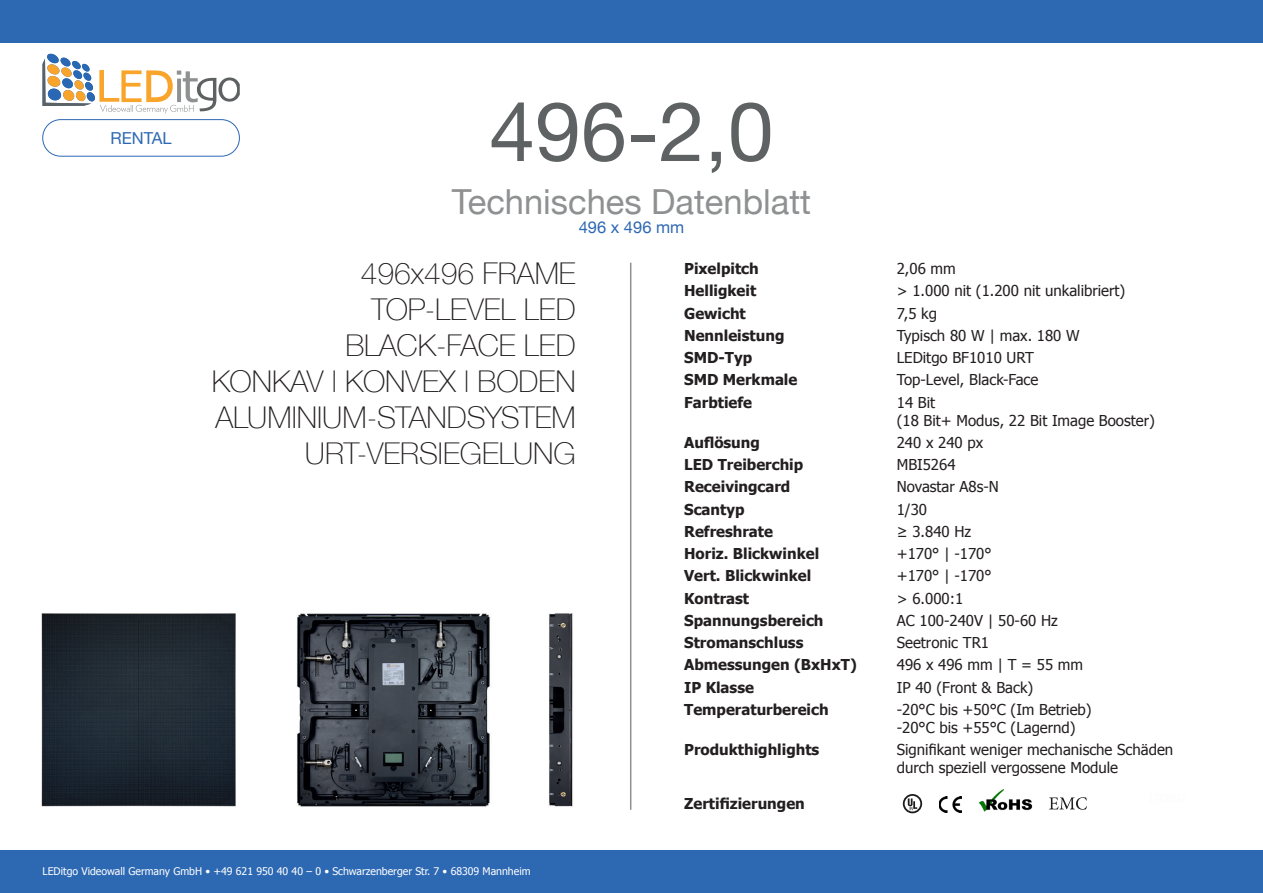
<style>
.page{position:relative;width:1263px;height:893px;background:#fff}
.page>*{position:absolute;margin:0;border:0;box-sizing:border-box;transform-origin:0 0}
.t1{font:82.5px "Helvetica Neue";color:#5e6262}
.t2{font:34.5px "Helvetica Neue";color:#8e9091}
.t3{font:100 30px "Helvetica Neue";color:#231f20}
.t4{font:16.5px "Helvetica Neue";color:#2d68b3}
.t5{font:15px/18px "Tahoma";color:#231f20}
.t6{font:700 15px "Tahoma";color:#231f20}
.t7{font:10.5px "Tahoma";color:#fff}
</style>
<div class="page">
<hr style="left:630px;top:263px;width:1px;height:547px;background:#8e9091">
<div style="left:0;top:0;width:1263px;height:43px;background:#2d68b3"></div>
<div style="left:0;top:850px;width:1263px;height:43px;background:#2d68b3"></div>
<div style="left:42px;top:119px;width:198px;height:38px;border:1px solid #2d68b3;border-radius:18px"></div>
<img style="left:198px;top:77px;width:42px;height:34px">
<img style="left:100px;top:106px;width:94px;height:6px">
<svg style="left:43px;top:53px;width:155px;height:53px"></svg>
<img style="left:297px;top:613px;width:193px;height:194px">
<img style="left:41px;top:613px;width:195px;height:194px">
<img style="left:549px;top:613px;width:24px;height:194px">
<svg style="left:903px;top:794px;width:19px;height:19px"></svg>
<img style="left:939px;top:796px;width:22px;height:16px">
<img style="left:978px;top:789px;width:55px;height:23px">
<svg style="left:1049px;top:797px;width:38px;height:13px"></svg>
<p class="t4" style="left:111px;top:126px;width:63px">RENTAL</p>
<p class="t1" style="left:489px;top:72px;width:286px">496-2,0</p>
<p class="t2" style="left:452px;top:176px;width:361px">Technisches Datenblatt</p>
<p class="t4" style="left:579px;top:216px;width:107px">496 x 496 mm</p>
<p class="t3" style="left:361px;top:251px;width:216px">496x496 FRAME</p>
<p class="t3" style="left:371px;top:287px;width:206px">TOP-LEVEL LED</p>
<p class="t3" style="left:345px;top:323px;width:232px">BLACK-FACE LED</p>
<p class="t3" style="left:212px;top:359px;width:365px">KONKAV l KONVEX l BODEN</p>
<p class="t3" style="left:215px;top:395px;width:362px">ALUMINIUM-STANDSYSTEM</p>
<p class="t3" style="left:305px;top:431px;width:272px">URT-VERSIEGELUNG</p>
<p class="t6" style="left:684px;top:258px;width:76px">Pixelpitch</p>
<p class="t5" style="left:897px;top:259px;width:61px">2,06 mm</p>
<p class="t6" style="left:684px;top:280px;width:74px">Helligkeit</p>
<p class="t5" style="left:897px;top:281px;width:230px">&gt; 1.000 nit (1.200 nit unkalibriert)</p>
<p class="t6" style="left:684px;top:303px;width:63px">Gewicht</p>
<p class="t5" style="left:897px;top:303px;width:42px">7,5 kg</p>
<p class="t6" style="left:684px;top:325px;width:102px">Nennleistung</p>
<p class="t5" style="left:897px;top:326px;width:184px">Typisch 80 W | max. 180 W</p>
<p class="t6" style="left:684px;top:347px;width:69px">SMD-Typ</p>
<p class="t5" style="left:897px;top:348px;width:139px">LEDitgo BF1010 URT</p>
<p class="t6" style="left:684px;top:369px;width:115px">SMD Merkmale</p>
<p class="t5" style="left:897px;top:370px;width:143px">Top-Level, Black-Face</p>
<p class="t6" style="left:684px;top:392px;width:70px">Farbtiefe</p>
<p class="t5" style="left:897px;top:392px;width:260px">14 Bit<br>(18 Bit+ Modus, 22 Bit Image Booster)</p>
<p class="t6" style="left:684px;top:432px;width:77px">Auflösung</p>
<p class="t5" style="left:897px;top:433px;width:88px">240 x 240 px</p>
<p class="t6" style="left:684px;top:454px;width:121px">LED Treiberchip</p>
<p class="t5" style="left:897px;top:455px;width:60px">MBI5264</p>
<p class="t6" style="left:684px;top:476px;width:108px">Receivingcard</p>
<p class="t5" style="left:897px;top:477px;width:104px">Novastar A8s-N</p>
<p class="t6" style="left:684px;top:499px;width:62px">Scantyp</p>
<p class="t5" style="left:897px;top:500px;width:32px">1/30</p>
<p class="t6" style="left:684px;top:521px;width:90px">Refreshrate</p>
<p class="t5" style="left:897px;top:522px;width:76px">≥ 3.840 Hz</p>
<p class="t6" style="left:684px;top:543px;width:137px">Horiz. Blickwinkel</p>
<p class="t5" style="left:897px;top:544px;width:96px">+170° | -170°</p>
<p class="t6" style="left:684px;top:565px;width:129px">Vert. Blickwinkel</p>
<p class="t5" style="left:897px;top:566px;width:96px">+170° | -170°</p>
<p class="t6" style="left:684px;top:588px;width:66px">Kontrast</p>
<p class="t5" style="left:897px;top:589px;width:68px">&gt; 6.000:1</p>
<p class="t6" style="left:684px;top:610px;width:141px">Spannungsbereich</p>
<p class="t5" style="left:897px;top:611px;width:163px">AC 100-240V | 50-60 Hz</p>
<p class="t6" style="left:684px;top:632px;width:121px">Stromanschluss</p>
<p class="t5" style="left:897px;top:633px;width:94px">Seetronic TR1</p>
<p class="t6" style="left:684px;top:654px;width:174px">Abmessungen (BxHxT)</p>
<p class="t5" style="left:897px;top:655px;width:188px">496 x 496 mm | T = 55 mm</p>
<p class="t6" style="left:684px;top:677px;width:71px">IP Klasse</p>
<p class="t5" style="left:897px;top:678px;width:138px">IP 40 (Front &amp; Back)</p>
<p class="t6" style="left:684px;top:699px;width:146px">Temperaturbereich</p>
<p class="t5" style="left:897px;top:700px;width:196px">-20°C bis +50°C (Im Betrieb) -20°C bis +55°C (Lagernd)</p>
<p class="t6" style="left:684px;top:739px;width:137px">Produkthighlights</p>
<p class="t5" style="left:897px;top:740px;width:278px">Signifikant weniger mechanische Schäden durch speziell vergossene Module</p>
<p class="t6" style="left:684px;top:793px;width:122px">Zertifizierungen</p>
<p class="t7" style="left:43px;top:864px;width:489px">LEDitgo Videowall Germany GmbH • +49 621 950 40 40 – 0 • Schwarzenberger Str. 7 • 68309 Mannheim</p>
</div>
